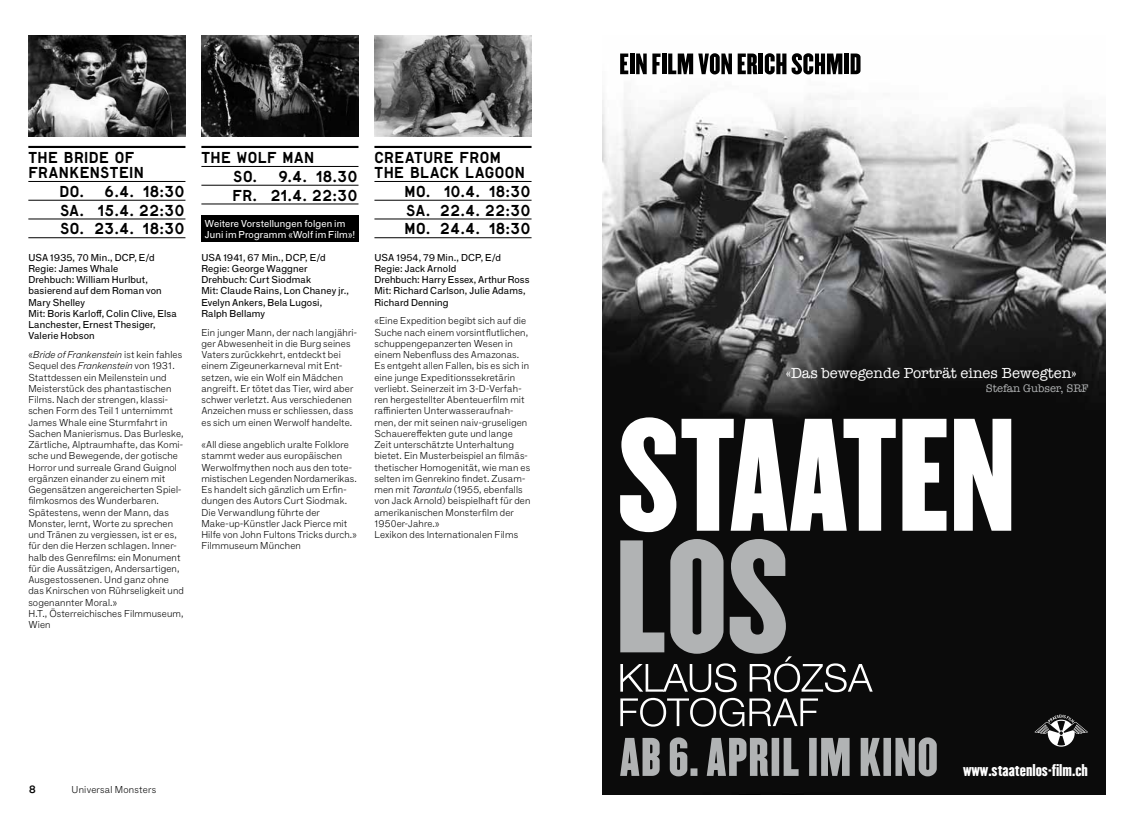
<style>
.page{position:relative;width:1134px;height:833px;background:#fff}
.page>*{position:absolute;margin:0;border:0;box-sizing:border-box;transform-origin:0 0}
.t1{font:15px/18.8px "Lutz Headline";letter-spacing:.025em;color:#000}
.t2{font:15px "American Typewriter";color:#fff}
.t3{font:15px "Champion HTF Lightweight";color:#fff}
.t4{font:11.25px "American Typewriter";color:#b1b3b4}
.t5{font:10.62px "F Grotesk Demi";color:#000}
.t6{font:100 9.75px/11.2px "F Grotesk";letter-spacing:.015em;color:#000}
.t7{font:9.75px/11.2px "F Grotesk";letter-spacing:.015em;color:#000}
.t8{font:9.75px/11.2px "F Grotesk";letter-spacing:.015em;color:#fff}
.s1{font-style:italic}
</style>
<div class="page">
<div style="left:201px;top:215px;width:157px;height:27px;background:#000"></div>
<img style="left:28px;top:35px;width:157px;height:102px">
<hr style="left:28px;top:146px;width:157px;height:2px;background:#000">
<hr style="left:28px;top:181px;width:157px;height:1px;background:#000">
<hr style="left:28px;top:200px;width:157px;height:1px;background:#000">
<hr style="left:28px;top:219px;width:157px;height:1px;background:#000">
<hr style="left:28px;top:237px;width:157px;height:1px;background:#000">
<img style="left:201px;top:35px;width:157px;height:102px">
<hr style="left:201px;top:146px;width:157px;height:2px;background:#000">
<hr style="left:201px;top:166px;width:157px;height:1px;background:#000">
<hr style="left:201px;top:185px;width:157px;height:1px;background:#000">
<hr style="left:201px;top:204px;width:157px;height:1px;background:#000">
<img style="left:374px;top:35px;width:157px;height:102px">
<hr style="left:374px;top:146px;width:157px;height:2px;background:#000">
<hr style="left:374px;top:181px;width:157px;height:1px;background:#000">
<hr style="left:374px;top:200px;width:157px;height:1px;background:#000">
<hr style="left:374px;top:219px;width:157px;height:1px;background:#000">
<hr style="left:374px;top:237px;width:157px;height:1px;background:#000">
<img style="left:602px;top:53px;width:504px;height:741px">
<svg style="left:620px;top:54px;width:8px;height:20px"></svg>
<hr style="left:630px;top:54px;width:4px;height:20px;background:#000">
<svg style="left:636px;top:54px;width:24px;height:20px"></svg>
<hr style="left:662px;top:54px;width:4px;height:20px;background:#000">
<svg style="left:668px;top:53px;width:64px;height:21px"></svg>
<svg style="left:738px;top:54px;width:19px;height:20px"></svg>
<hr style="left:759px;top:54px;width:4px;height:20px;background:#000">
<svg style="left:765px;top:53px;width:21px;height:21px"></svg>
<svg style="left:792px;top:53px;width:50px;height:21px"></svg>
<hr style="left:844px;top:54px;width:4px;height:20px;background:#000">
<svg style="left:851px;top:54px;width:9px;height:20px"></svg>
<svg style="left:620px;top:417px;width:276px;height:115px"></svg>
<svg style="left:902px;top:419px;width:44px;height:112px"></svg>
<svg style="left:954px;top:419px;width:57px;height:112px"></svg>
<svg style="left:620px;top:539px;width:253px;height:153px;background:#4b4b4c"></svg>
<svg style="left:620px;top:698px;width:198px;height:28px"></svg>
<svg style="left:620px;top:737px;width:317px;height:39px;background:#6a6b6b"></svg>
<svg style="left:1034px;top:714px;width:54px;height:32px"></svg>
<h1 class="t1" style="left:28px;top:150px;width:117px;line-height:15px">THE BRIDE OF<br>FRANKENSTEIN</h1>
<h1 class="t1" style="left:60px;top:181px;width:127px;text-align:justify">DO. 6.4. 18:30<br>SA. 15.4. 22:30<br>SO. 23.4. 18:30</h1>
<p class="t7" style="left:28px;top:251px;width:150px">USA 1935, 70 Min., DCP, E/d<br>Regie: James Whale<br>Drehbuch: William Hurlbut, basierend auf dem Roman von<br>Mary Shelley<br>Mit: Boris Karloff, Colin Clive, Elsa<br>Lanchester, Ernest Thesiger,<br>Valerie Hobson</p>
<p class="t6" style="left:28px;top:348px;width:157px">«<span class="s1">Bride of Frankenstein</span> ist kein fahles<br>Sequel des <span class="s1">Frankenstein</span> von 1931.<br>Stattdessen ein Meilenstein und<br>Meisterstück des phantastischen<br>Films. Nach der strengen, klassi&shy;schen Form des Teil 1 unternimmt<br>James Whale eine Sturmfahrt in<br>Sachen Manierismus. Das Burleske,<br>Zärtliche, Alptraumhafte, das Komi&shy;sche und Bewegende, der gotische<br>Horror und surreale Grand Guignol ergänzen einander zu einem mit<br>Gegensätzen angereicherten Spiel&shy;filmkosmos des Wunderbaren.<br>Spätestens, wenn der Mann, das<br>Monster, lernt, Worte zu sprechen und Tränen zu vergiessen, ist er es, für den die Herzen schlagen. Inner&shy;halb des Genrefilms: ein Monument für die Aussätzigen, Andersartigen,<br>Ausgestossenen. Und ganz ohne das Knirschen von Rührseligkeit und sogenannter Moral.»<br>H.T., Österreichisches Filmmuseum,<br>Wien</p>
<h1 class="t1" style="left:233px;top:148px;width:127px;text-indent:-31px">THE WOLF MAN<br>SO. 9.4. 18.30<br>FR. 21.4. 22:30</h1>
<p class="t8" style="left:205px;top:218px;width:152px">Weitere Vorstellungen folgen im<br>Juni im Programm «Wolf im Film»!</p>
<p class="t7" style="left:201px;top:251px;width:149px">USA 1941, 67 Min., DCP, E/d<br>Regie: George Waggner<br>Drehbuch: Curt Siodmak<br>Mit: Claude Rains, Lon Chaney jr.,<br>Evelyn Ankers, Bela Lugosi,<br>Ralph Bellamy</p>
<p class="t6" style="left:201px;top:326px;width:157px">Ein junger Mann, der nach langjähri&shy;ger Abwesenheit in die Burg seines Vaters zurückkehrt, entdeckt bei einem Zigeunerkarneval mit Ent&shy;setzen, wie ein Wolf ein Mädchen angreift. Er tötet das Tier, wird aber schwer verletzt. Aus verschiedenen Anzeichen muss er schliessen, dass es sich um einen Werwolf handelte.</p>
<p class="t6" style="left:201px;top:438px;width:157px">«All diese angeblich uralte Folklore stammt weder aus europäischen<br>Werwolfmythen noch aus den tote&shy;mistischen Legenden Nordamerikas.<br>Es handelt sich gänzlich um Erfin&shy;dungen des Autors Curt Siodmak.<br>Die Verwandlung führte der<br>Make-up-Künstler Jack Pierce mit<br>Hilfe von John Fultons Tricks durch.»<br>Filmmuseum München</p>
<h1 class="t1" style="left:374px;top:150px;width:152px;line-height:15px">CREATURE FROM<br>THE BLACK LAGOON</h1>
<h1 class="t1" style="left:405px;top:181px;width:128px;text-align:justify">MO. 10.4. 18:30<br>SA. 22.4. 22:30<br>MO. 24.4. 18:30</h1>
<p class="t7" style="left:374px;top:251px;width:156px">USA 1954, 79 Min., DCP, E/d<br>Regie: Jack Arnold<br>Drehbuch: Harry Essex, Arthur Ross<br>Mit: Richard Carlson, Julie Adams,<br>Richard Denning</p>
<p class="t6" style="left:374px;top:315px;width:158px">«Eine Expedition begibt sich auf die Suche nach einem vorsintflutlichen, schuppengepanzerten Wesen in einem Nebenfluss des Amazonas.<br>Es entgeht allen Fallen, bis es sich in eine junge Expeditionssekretärin verliebt. Seinerzeit im 3-D-Verfah&shy;ren hergestellter Abenteuerfilm mit raffinierten Unterwasseraufnah&shy;men, der mit seinen naiv-gruseligen Schauereffekten gute und lange Zeit unterschätzte Unterhaltung bietet. Ein Musterbeispiel an filmäs&shy;thetischer Homogenität, wie man es selten im Genrekino findet. Zusam&shy;men mit <span class="s1">Tarantula</span> (1955, ebenfalls von Jack Arnold) beispielhaft für den amerikanischen Monsterfilm der 1950er-Jahre.»<br>Lexikon des Internationalen Films</p>
<p class="t5" style="left:29px;top:783px;width:8px">8</p>
<p class="t6" style="left:72px;top:783px;width:86px">Universal Monsters</p>
<h1 class="t2" style="left:786px;top:362px;width:292px">«Das bewegende Porträt eines Bewegten»</h1>
<p class="t4" style="left:986px;top:379px;width:104px">Stefan Gubser, SRF</p>
<h1 class="t3" style="left:963px;top:760px;width:126px">www.staatenlos-film.ch</h1>
</div>
